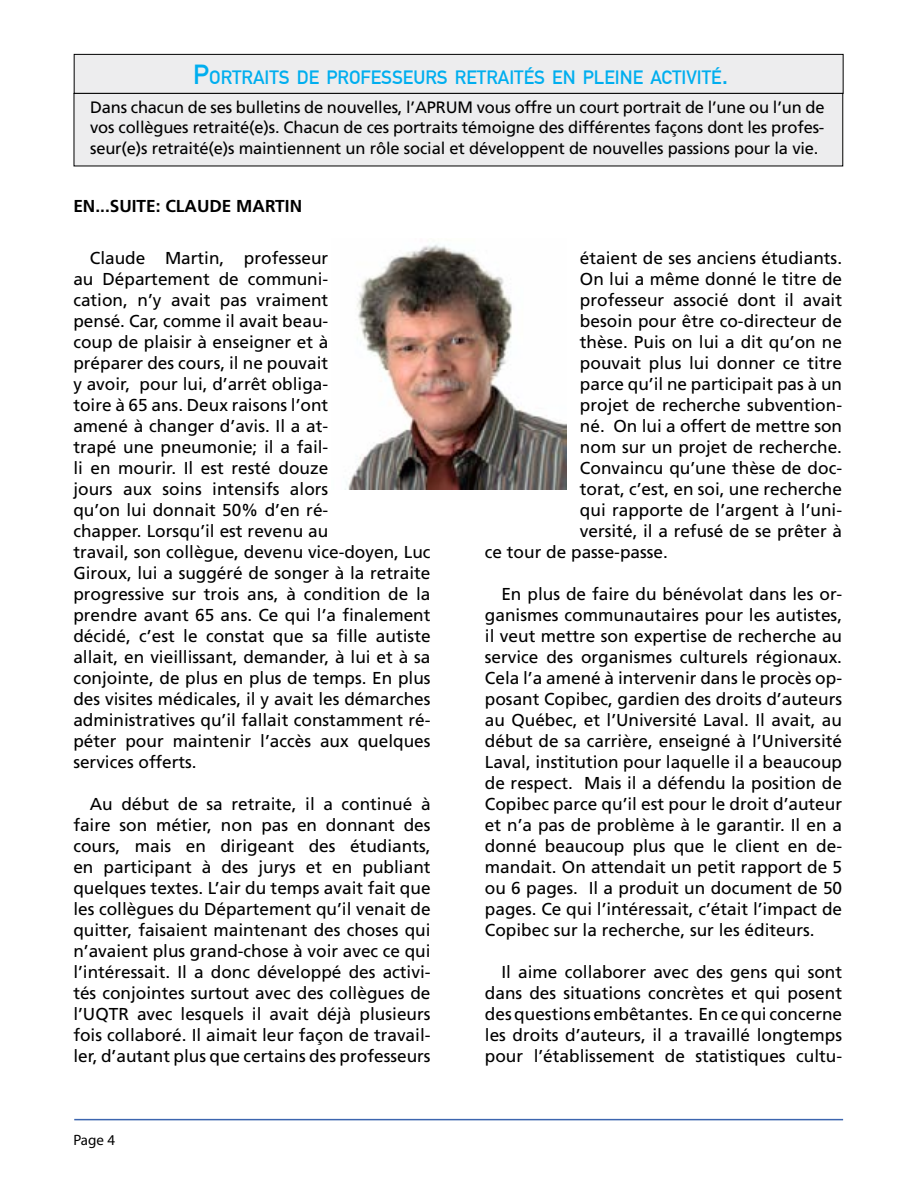
<style>
.page{position:relative;width:918px;height:1188px;background:#fff}
.page>*{position:absolute;margin:0;border:0;box-sizing:border-box;transform-origin:0 0}
.t1{font:700 18.9px "DIN Alternate";color:#00aeef}
.t2{font:17.25px/21px "Frutiger";color:#000;text-align:justify}
.t3{font:700 17.25px "Frutiger";color:#000}
.t4{font:16.5px/20.2px "Frutiger";letter-spacing:-.01em;color:#000;text-align:justify}
.t5{font:15px "Myriad Pro";color:#000}
.s1{font-size:27px}
</style>
<div class="page">
<hr style="left:74px;top:1119px;width:769px;height:1px;background:#3c65af">
<img style="left:345px;top:244px;width:221px;height:245px">
<div style="left:74px;top:54px;width:769px;height:39px;background:#ededee"></div>
<div style="left:74px;top:54px;width:770px;height:40px;border:1px solid #000"></div>
<div style="left:74px;top:93px;width:769px;height:73px;background:#ededee"></div>
<div style="left:74px;top:93px;width:769px;height:73px;border:1px solid #000"></div>
<p class="t1" style="left:193px;top:63px;width:536px"><span class="s1">P</span>ORTRAITS DE PROFESSEURS RETRAITÉS EN PLEINE ACTIVITÉ<span class="s1">.</span></p>
<p class="t4" style="left:90px;top:97px;width:736px">Dans chacun de ses bulletins de nouvelles, l’APRUM vous offre un court portrait de l’une ou l’un de vos collègues retraité(e)s. Chacun de ces portraits témoigne des différentes façons dont les profes&shy;seur(e)s retraité(e)s maintiennent un rôle social et développent de nouvelles passions pour la vie.</p>
<p class="t3" style="left:73px;top:196px;width:230px">EN...SUITE: CLAUDE MARTIN</p>
<p class="t2" style="left:73px;top:247px;width:359px;text-align:left;text-indent:17px">Claude Martin, professeur<br>au Département de communi-<br>cation, n’y avait pas vraiment<br>pensé. Car, comme il avait beau-<br>coup de plaisir à enseigner et à<br>préparer des cours, il ne pouvait<br>y avoir, pour lui, d’arrêt obliga-<br>toire à 65 ans. Deux raisons l’ont<br>amené à changer d’avis. Il a at-<br>trapé une pneumonie; il a fail-<br>li en mourir. Il est resté douze<br>jours aux soins intensifs alors<br>qu’on lui donnait 50% d’en ré-<br>chapper. Lorsqu’il est revenu au<br>travail, son collègue, devenu vice-doyen, Luc Giroux, lui a suggéré de songer à la retraite progressive sur trois ans, à condition de la prendre avant 65 ans. Ce qui l’a finalement décidé, c’est le constat que sa fille autiste allait, en vieillissant, demander, à lui et à sa conjointe, de plus en plus de temps. En plus des visites médicales, il y avait les démarches administratives qu’il fallait constamment ré&shy;péter pour maintenir l’accès aux quelques services offerts.</p>
<p class="t2" style="left:73px;top:793px;width:359px;text-indent:17px">Au début de sa retraite, il a continué à faire son métier, non pas en donnant des cours, mais en dirigeant des étudiants, en participant à des jurys et en publiant quelques textes. L’air du temps avait fait que les collègues du Département qu’il venait de quitter, faisaient maintenant des choses qui n’avaient plus grand-chose à voir avec ce qui l’intéressait. Il a donc développé des activi&shy;tés conjointes surtout avec des collègues de l’UQTR avec lesquels il avait déjà plusieurs fois collaboré. Il aimait leur façon de travail&shy;ler, d’autant plus que certains des professeurs</p>
<p class="t5" style="left:73px;top:1131px;width:43px">Page 4</p>
<p class="t2" style="left:580px;top:247px;width:264px">étaient de ses anciens étudiants.</p>
<p class="t2" style="left:580px;top:268px;width:264px">On lui a même donné le titre de</p>
<p class="t2" style="left:580px;top:289px;width:264px">professeur associé dont il avait</p>
<p class="t2" style="left:580px;top:310px;width:264px">besoin pour être co-directeur de</p>
<p class="t2" style="left:580px;top:331px;width:264px">thèse. Puis on lui a dit qu’on ne</p>
<p class="t2" style="left:580px;top:352px;width:264px">pouvait plus lui donner ce titre</p>
<p class="t2" style="left:580px;top:373px;width:264px">parce qu’il ne participait pas à un</p>
<p class="t2" style="left:580px;top:394px;width:264px">projet de recherche subvention-</p>
<p class="t2" style="left:580px;top:415px;width:264px">né. On lui a offert de mettre son</p>
<p class="t2" style="left:580px;top:436px;width:264px">nom sur un projet de recherche.</p>
<p class="t2" style="left:580px;top:457px;width:264px">Convaincu qu’une thèse de doc-</p>
<p class="t2" style="left:580px;top:478px;width:264px">torat, c’est, en soi, une recherche</p>
<p class="t2" style="left:580px;top:499px;width:264px">qui rapporte de l’argent à l’uni-</p>
<p class="t2" style="left:580px;top:520px;width:264px">versité, il a refusé de se prêter à</p>
<p class="t2" style="left:485px;top:541px;width:185px">ce tour de passe-passe.</p>
<p class="t2" style="left:485px;top:583px;width:359px;text-indent:17px">En plus de faire du bénévolat dans les or&shy;ganismes communautaires pour les autistes, il veut mettre son expertise de recherche au service des organismes culturels régionaux.<br>Cela l’a amené à intervenir dans le procès op&shy;posant Copibec, gardien des droits d’auteurs au Québec, et l’Université Laval. Il avait, au début de sa carrière, enseigné à l’Université Laval, institution pour laquelle il a beaucoup de respect. Mais il a défendu la position de Copibec parce qu’il est pour le droit d’auteur et n’a pas de problème à le garantir. Il en a donné beaucoup plus que le client en de&shy;mandait. On attendait un petit rapport de 5 ou 6 pages. Il a produit un document de 50 pages. Ce qui l’intéressait, c’était l’impact de Copibec sur la recherche, sur les éditeurs.</p>
<p class="t2" style="left:485px;top:961px;width:359px;text-indent:17px">Il aime collaborer avec des gens qui sont dans des situations concrètes et qui posent des questions embêtantes. En ce qui concerne les droits d’auteurs, il a travaillé longtemps pour l’établissement de statistiques cultu-</p>
</div>
